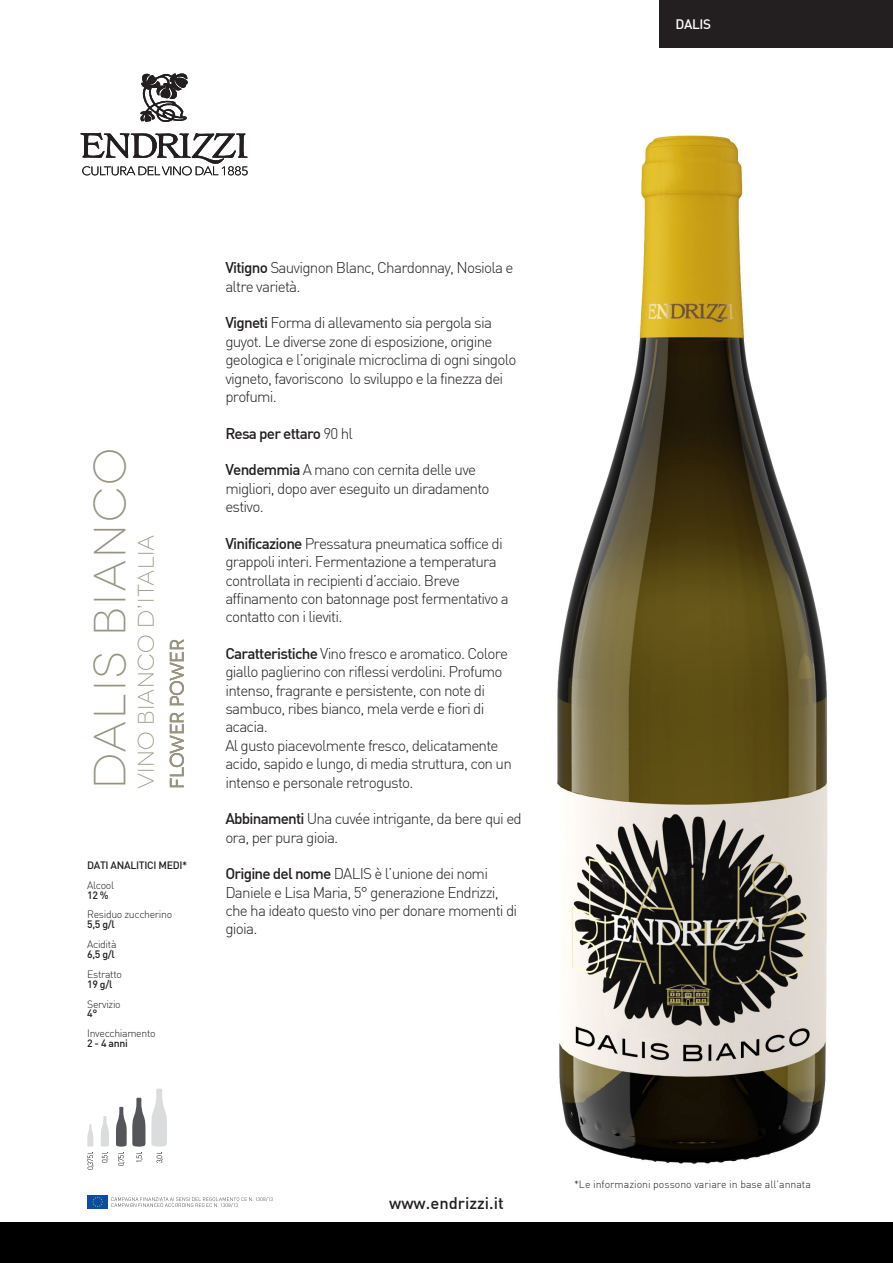
<style>
.page{position:relative;width:893px;height:1263px;background:#fff}
.page>*{position:absolute;margin:0;border:0;box-sizing:border-box;transform-origin:0 0}
.TESTOitalianoVINI{font:300 45px "Novecentowide";letter-spacing:.045em;color:#979481}
.TESTOitalianoVINI-2{font:300 22.5px "Novecentowide";letter-spacing:.015em;color:#979481}
.t1{font:19.5px "Novecentowide";letter-spacing:-.04em;color:#979481}
.t2{font:500 16.5px "DIN";color:#231f20}
.ITALIANOtesto{font:300 15.3px/18.3px "DIN";letter-spacing:-.05em;color:#231f20}
.ITALIANOtesto-2{font:500 15.3px "DIN";letter-spacing:-.05em;color:#231f20}
.TESTOitalianoVINI-3{font:500 13.5px "DIN";letter-spacing:-.03em;color:#fff}
.TESTOitalianoVINI-4{font:300 10.5px "DIN";letter-spacing:-.03em;color:#231f20}
.TESTOitalianoVINI-5{font:500 10.5px "DIN";letter-spacing:-.03em;color:#231f20}
.TESTOitalianoVINI-6{font:300 10.5px "DIN";color:#231f20}
.s1{font-weight:500}
.s2{font-weight:300}
</style>
<div class="page">
<img style="left:238px;top:47px;width:655px;height:1154px">
<svg style="left:157px;top:1152px;width:6px;height:11px"></svg>
<svg style="left:136px;top:1152px;width:7px;height:10px"></svg>
<svg style="left:118px;top:1152px;width:7px;height:14px"></svg>
<svg style="left:102px;top:1152px;width:6px;height:10px"></svg>
<svg style="left:88px;top:1152px;width:6px;height:17px"></svg>
<svg style="left:151px;top:1088px;width:16px;height:58px"></svg>
<svg style="left:116px;top:1098px;width:29px;height:48px"></svg>
<svg style="left:101px;top:1116px;width:8px;height:30px"></svg>
<svg style="left:87px;top:1124px;width:6px;height:22px"></svg>
<div style="left:0;top:1222px;width:893px;height:41px;background:#000"></div>
<div style="left:659px;top:0;width:234px;height:47px;background:#231f20"></div>
<div style="left:87px;top:1195px;width:21px;height:14px;background:#0d4da1"></div>
<svg style="left:92px;top:1197px;width:11px;height:10px"></svg>
<svg style="left:111px;top:1197px;width:161px;height:10px"></svg>
<svg style="left:140px;top:73px;width:48px;height:49px"></svg>
<svg style="left:80px;top:132px;width:168px;height:43px"></svg>
<p class="TESTOitalianoVINI-3" style="left:676px;top:15px;width:37px">DALIS</p>
<p class="TESTOitalianoVINI" style="left:84px;top:789px;width:342px;rotate:-90deg">DALIS BIANCO</p>
<p class="TESTOitalianoVINI-2" style="left:133px;top:789px;width:256px;rotate:-90deg">VINO BIANCO D’ITALIA</p>
<p class="t1" style="left:166px;top:789px;width:152px;rotate:-90deg">flower power</p>
<p class="TESTOitalianoVINI-5" style="left:87px;top:858px;width:102px">DATI ANALITICI MEDI*</p>
<p class="TESTOitalianoVINI-4" style="left:87px;top:878px;width:28px">Alcool</p>
<p class="TESTOitalianoVINI-5" style="left:87px;top:888px;width:23px">12 %</p>
<p class="TESTOitalianoVINI-4" style="left:87px;top:908px;width:87px">Residuo zuccherino</p>
<p class="TESTOitalianoVINI-5" style="left:87px;top:918px;width:29px">5,5 g/l</p>
<p class="TESTOitalianoVINI-4" style="left:87px;top:938px;width:31px">Acidità</p>
<p class="TESTOitalianoVINI-5" style="left:87px;top:947px;width:29px">6,5 g/l</p>
<p class="TESTOitalianoVINI-4" style="left:87px;top:967px;width:36px">Estratto</p>
<p class="TESTOitalianoVINI-5" style="left:87px;top:977px;width:27px">19 g/l</p>
<p class="TESTOitalianoVINI-4" style="left:87px;top:997px;width:35px">Servizio</p>
<p class="TESTOitalianoVINI-5" style="left:87px;top:1007px;width:12px">4°</p>
<p class="TESTOitalianoVINI-4" style="left:87px;top:1027px;width:70px">Invecchiamento</p>
<p class="TESTOitalianoVINI-5" style="left:87px;top:1036px;width:42px">2 - 4 anni</p>
<p class="ITALIANOtesto" style="left:225px;top:259px;width:290px"><span class="s1">Vitigno</span> Sauvignon Blanc, Chardonnay, Nosiola e altre varietà.</p>
<p class="ITALIANOtesto" style="left:225px;top:314px;width:293px"><span class="s1">Vigneti</span> Forma di allevamento sia pergola sia guyot. Le diverse zone di esposizione, origine geologica e l’originale microclima di ogni singolo vigneto, favoriscono lo sviluppo e la finezza dei profumi.</p>
<p class="ITALIANOtesto-2" style="left:225px;top:423px;width:129px">Resa per ettaro <span class="s2">90 hl</span></p>
<p class="ITALIANOtesto" style="left:225px;top:461px;width:266px"><span class="s1">Vendemmia</span> A mano con cernita delle uve migliori, dopo aver eseguito un diradamento estivo.</p>
<p class="ITALIANOtesto" style="left:225px;top:534px;width:285px"><span class="s1">Vinificazione</span> Pressatura pneumatica soffice di grappoli interi. Fermentazione a temperatura controllata in recipienti d’acciaio. Breve affinamento con batonnage post fermentativo a contatto con i lieviti.</p>
<p class="ITALIANOtesto" style="left:225px;top:644px;width:284px"><span class="s1">Caratteristiche</span> Vino fresco e aromatico. Colore giallo paglierino con riflessi verdolini. Profumo intenso, fragrante e persistente, con note di sambuco, ribes bianco, mela verde e fiori di acacia.</p>
<p class="ITALIANOtesto" style="left:225px;top:736px;width:275px">Al gusto piacevolmente fresco, delicatamente</p>
<p class="ITALIANOtesto" style="left:225px;top:754px;width:288px">acido, sapido e lungo, di media struttura, con un</p>
<p class="ITALIANOtesto" style="left:225px;top:773px;width:190px">intenso e personale retrogusto.</p>
<p class="ITALIANOtesto" style="left:225px;top:809px;width:298px"><span class="s1">Abbinamenti</span> Una cuvée intrigante, da bere qui ed ora, per pura gioia.</p>
<p class="ITALIANOtesto" style="left:225px;top:864px;width:293px"><span class="s1">Origine del nome</span> DALIS è l’unione dei nomi Daniele e Lisa Maria, 5° generazione Endrizzi, che ha ideato questo vino per donare momenti di gioia.</p>
<p class="t2" style="left:389px;top:1192px;width:116px">www.endrizzi.it</p>
<p class="TESTOitalianoVINI-6" style="left:574px;top:1177px;width:238px">*Le informazioni possono variare in base all’annata</p>
</div>
